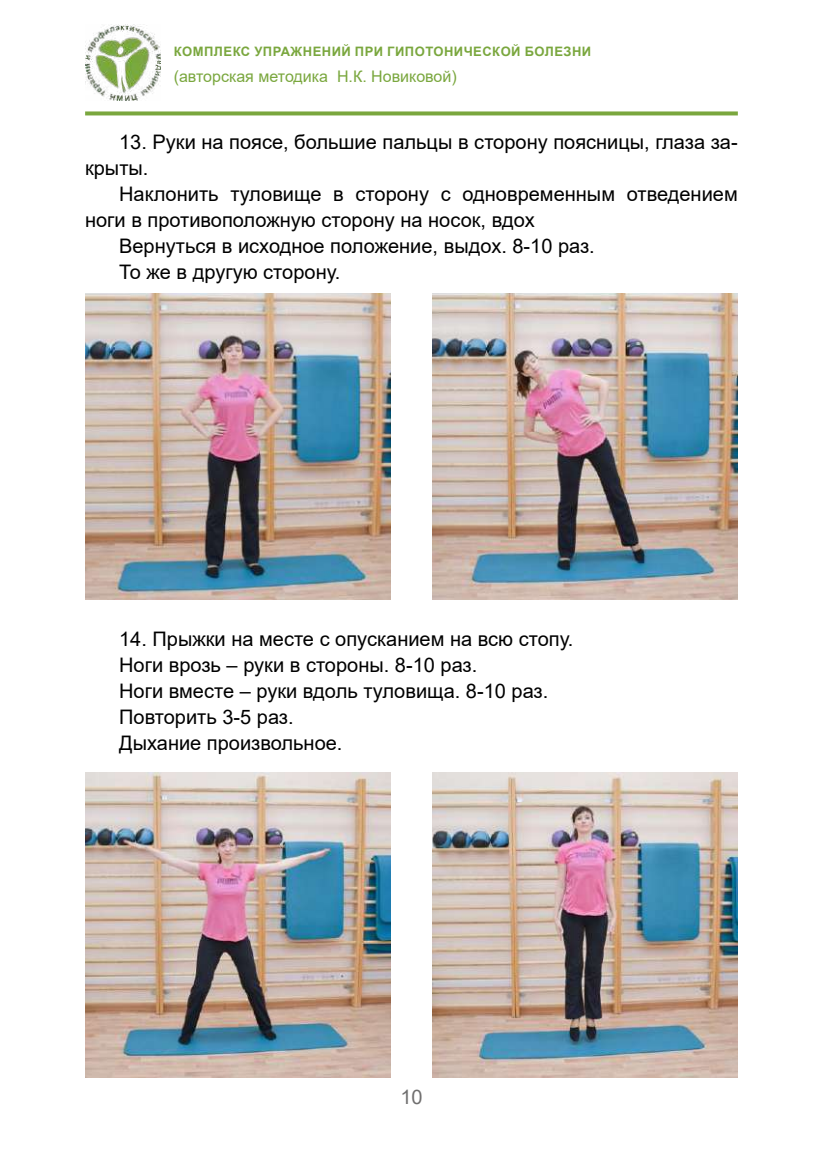
<style>
.page{position:relative;width:823px;height:1163px;background:#fff}
.page>*{position:absolute;margin:0;border:0;box-sizing:border-box;transform-origin:0 0}
.t1{font:20px/26px "Arial";color:#000}
.t2{font:20px "Arial";color:#706f6f}
.t3{font:16px "Arial";color:#7aa73e}
.t4{font:700 13px "Arial";letter-spacing:.035em;color:#7aa73e}
</style>
<div class="page">
<img style="left:85px;top:24px;width:75px;height:77px">
<svg style="left:85px;top:111px;width:652px;height:4px;background:#89b154"></svg>
<img style="left:85px;top:772px;width:305px;height:305px">
<img style="left:85px;top:294px;width:305px;height:305px">
<img style="left:432px;top:294px;width:305px;height:305px">
<img style="left:432px;top:772px;width:305px;height:305px">
<p class="t4" style="left:174px;top:42px;width:418px">КОМПЛЕКС УПРАЖНЕНИЙ ПРИ ГИПОТОНИЧЕСКОЙ БОЛЕЗНИ</p>
<p class="t3" style="left:173px;top:65px;width:284px">(авторская методика Н.К. Новиковой)</p>
<p class="t1" style="left:85px;top:129px;width:653px;text-indent:34px">13. Руки на поясе, большие пальцы в сторону поясницы, глаза за&shy;крыты.</p>
<p class="t1" style="left:119px;top:181px;width:619px">Наклонить туловище в сторону с одновременным отведением</p>
<p class="t1" style="left:85px;top:207px;width:451px">ноги в противоположную сторону на носок, вдох</p>
<p class="t1" style="left:119px;top:233px;width:477px">Вернуться в исходное положение, выдох. 8-10 раз.</p>
<p class="t1" style="left:119px;top:259px;width:222px">То же в другую сторону.</p>
<p class="t1" style="left:119px;top:625px;width:455px">14. Прыжки на месте с опусканием на всю стопу.<br>Ноги врозь – руки в стороны. 8-10 раз.<br>Ноги вместе – руки вдоль туловища. 8-10 раз.<br>Повторить 3-5 раз.<br>Дыхание произвольное.</p>
<p class="t2" style="left:400px;top:1082px;width:24px">10</p>
</div>
